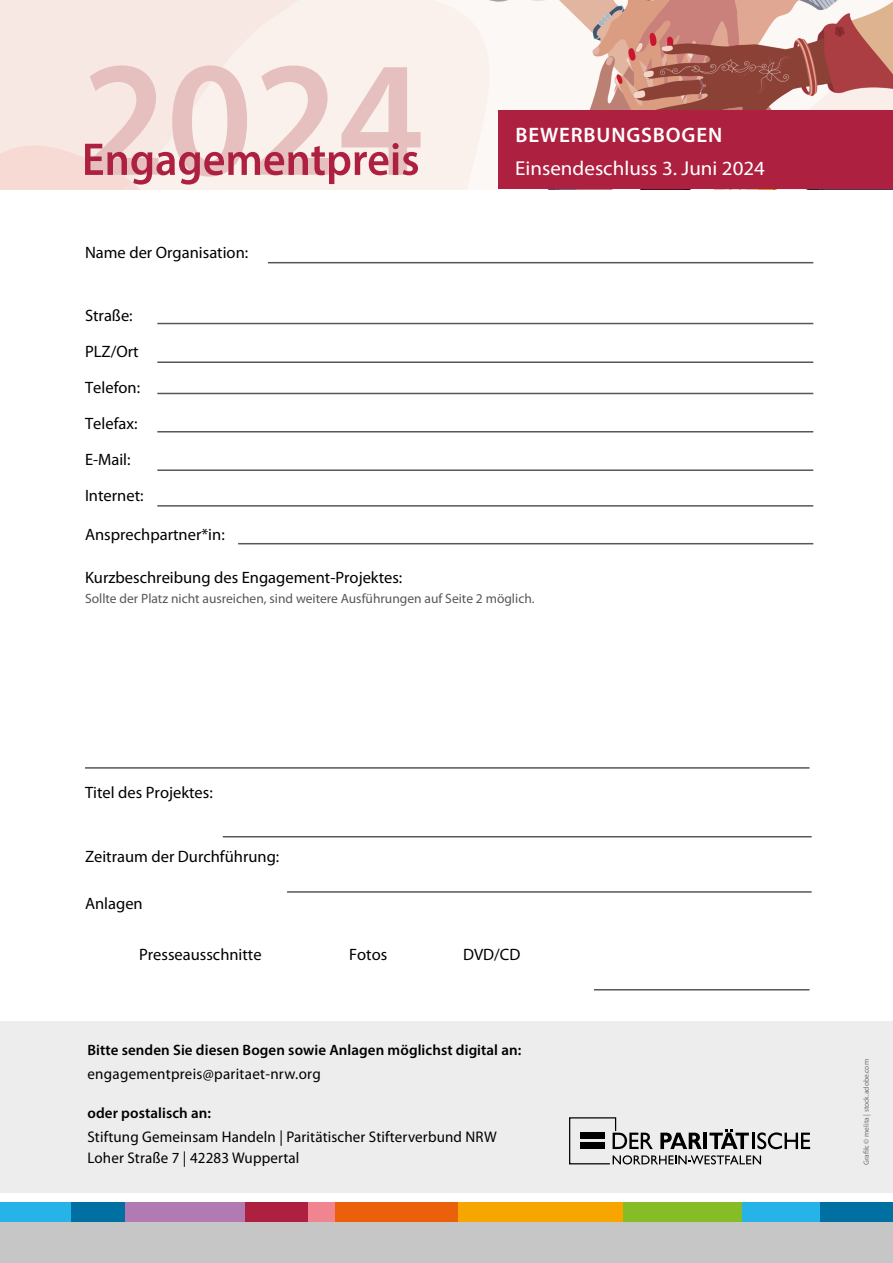
<style>
.page{position:relative;width:893px;height:1263px;background:#fff}
.page>*{position:absolute;margin:0;border:0;box-sizing:border-box;transform-origin:0 0}
.t1{font:600 21px "Myriad Pro";letter-spacing:.04em;color:#fff}
.t2{font:20.1px "Myriad Pro";color:#fff;scale:1.04 1}
.t3{font:16.5px "Myriad Pro";color:#000}
.Themen-Fliess-Text{font:15.45px "Myriad Pro";letter-spacing:.01em;color:#000}
.Themen-Fliess-Text-2{font:600 15px "Myriad Pro";letter-spacing:.005em;color:#000}
.t4{font:13.5px "Myriad Pro";color:#575756}
.t5{font:7.5px "Myriad Pro";color:#706f6f}
</style>
<div class="page">
<div style="left:0;top:1021px;width:893px;height:172px;background:#ededed"></div>
<hr style="left:268px;top:262px;width:545px;height:1px;background:#575756">
<hr style="left:157px;top:323px;width:656px;height:1px;background:#575756">
<hr style="left:157px;top:361px;width:656px;height:2px;background:#575756">
<hr style="left:157px;top:393px;width:656px;height:1px;background:#575756">
<hr style="left:157px;top:431px;width:656px;height:1px;background:#575756">
<hr style="left:157px;top:469px;width:656px;height:2px;background:#575756">
<hr style="left:157px;top:505px;width:656px;height:2px;background:#575756">
<hr style="left:238px;top:543px;width:575px;height:1px;background:#575756">
<hr style="left:223px;top:836px;width:589px;height:1px;background:#575756">
<hr style="left:85px;top:767px;width:724px;height:2px;background:#575756">
<hr style="left:287px;top:891px;width:525px;height:2px;background:#575756">
<hr style="left:594px;top:989px;width:215px;height:1px;background:#575756">
<svg style="left:569px;top:1117px;width:241px;height:48px"></svg>
<img style="left:0;top:0;width:893px;height:189px">
<svg style="left:85px;top:65px;width:336px;height:120px;background:#eac8c8"></svg>
<div style="left:499px;top:110px;width:394px;height:79px;background:#ae2040"></div>
<div style="left:70px;top:1202px;width:57px;height:55px;background:#006fa2"></div>
<div style="left:0;top:1202px;width:71px;height:55px;background:#26b3e8"></div>
<div style="left:125px;top:1202px;width:122px;height:55px;background:#b27ab3"></div>
<div style="left:245px;top:1202px;width:66px;height:55px;background:#ae2040"></div>
<div style="left:308px;top:1202px;width:29px;height:55px;background:#f08590"></div>
<div style="left:336px;top:1202px;width:125px;height:55px;background:#eb600a"></div>
<div style="left:458px;top:1202px;width:168px;height:55px;background:#f7a600"></div>
<div style="left:819px;top:1202px;width:74px;height:55px;background:#006fa2"></div>
<div style="left:742px;top:1202px;width:77px;height:55px;background:#26b3e8"></div>
<div style="left:624px;top:1202px;width:118px;height:55px;background:#86bc25"></div>
<div style="left:0;top:1222px;width:893px;height:41px;background:#c6c6c6"></div>
<p class="t3" style="left:85px;top:242px;width:165px">Name der Organisation:</p>
<p class="t1" style="left:515px;top:121px;width:208px">BEWERBUNGSBOGEN</p>
<p class="t2" style="left:515px;top:156px;width:242px">Einsendeschluss 3. Juni 2024</p>
<p class="t3" style="left:85px;top:305px;width:49px">Straße:</p>
<p class="t3" style="left:85px;top:341px;width:55px">PLZ/Ort</p>
<p class="t3" style="left:85px;top:377px;width:57px">Telefon:</p>
<p class="t3" style="left:85px;top:413px;width:54px">Telefax:</p>
<p class="t3" style="left:85px;top:449px;width:47px">E-Mail:</p>
<p class="t3" style="left:85px;top:485px;width:60px">Internet:</p>
<p class="t3" style="left:85px;top:524px;width:141px">Ansprechpartner*in:</p>
<p class="t3" style="left:85px;top:568px;width:319px">Kurzbeschreibung des Engagement-Projektes:</p>
<p class="t4" style="left:85px;top:590px;width:451px">Sollte der Platz nicht ausreichen, sind weitere Ausführungen auf Seite 2 möglich.</p>
<p class="t3" style="left:85px;top:782px;width:129px">Titel des Projektes:</p>
<p class="t3" style="left:85px;top:847px;width:196px">Zeitraum der Durchführung:</p>
<p class="t3" style="left:85px;top:893px;width:59px">Anlagen</p>
<p class="t3" style="left:139px;top:944px;width:124px">Presseausschnitte</p>
<p class="t3" style="left:349px;top:944px;width:40px">Fotos</p>
<p class="t3" style="left:463px;top:944px;width:59px">DVD/CD</p>
<p class="Themen-Fliess-Text-2" style="left:87px;top:1041px;width:435px">Bitte senden Sie diesen Bogen sowie Anlagen möglichst digital an:</p>
<p class="Themen-Fliess-Text" style="left:87px;top:1064px;width:235px">engagementpreis@paritaet-nrw.org</p>
<p class="Themen-Fliess-Text-2" style="left:87px;top:1104px;width:125px">oder postalisch an:</p>
<p class="Themen-Fliess-Text" style="left:87px;top:1127px;width:411px">Stiftung Gemeinsam Handeln | Paritätischer Stifterverbund NRW</p>
<p class="Themen-Fliess-Text" style="left:87px;top:1148px;width:213px">Loher Straße 7 | 42283 Wuppertal</p>
<p class="t5" style="left:862px;top:1165px;width:108px;rotate:-90deg">Grafik: © melita | stock.adobe.com</p>
</div>
